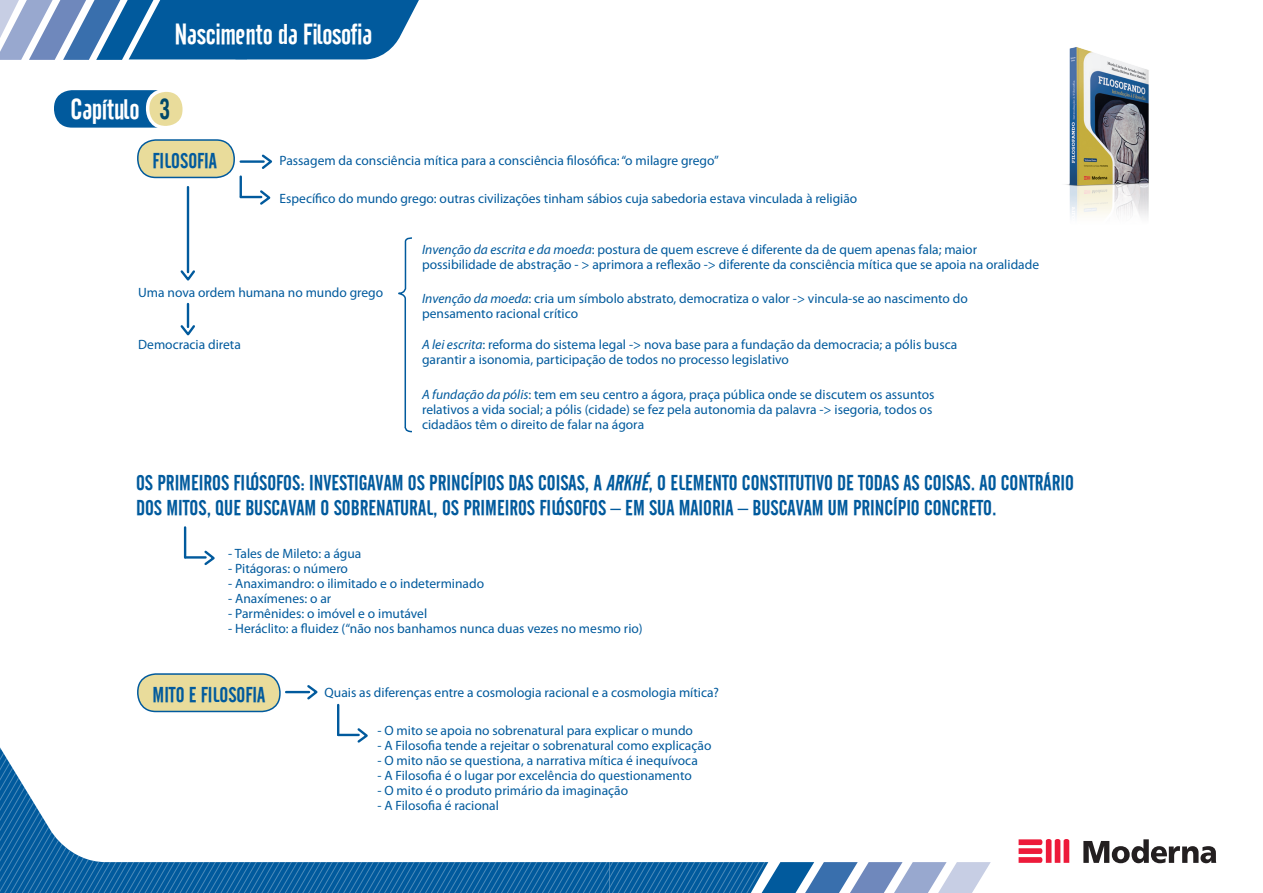
<style>
.page{position:relative;width:1263px;height:893px;background:#fff}
.page>*{position:absolute;margin:0;border:0;box-sizing:border-box;transform-origin:0 0}
.t1{font:28.8px "Cafeta";letter-spacing:-.015em;color:#fff}
.t2{font:28.8px "Cafeta";color:#00486a}
.t3{font:28.5px "Cafeta";letter-spacing:-.015em;color:#fff}
.t4{font:21px/25.2px "Cafeta";color:#015a9d}
.t5{font:13.5px/15px "Myriad Pro";color:#015a9d}
.s1{font-style:italic}
</style>
<div class="page">
<svg style="left:0;top:747px;width:609px;height:146px"></svg>
<svg style="left:609px;top:862px;width:382px;height:31px;background:#5e90be"></svg>
<svg style="left:1018px;top:839px;width:51px;height:24px"></svg>
<svg style="left:1083px;top:839px;width:133px;height:24px"></svg>
<div style="left:54px;top:90px;width:130px;height:38px;background:#015a9d;border-radius:18px"></div>
<div style="left:148px;top:90px;width:36px;height:38px;background:#e9dc9b;border-radius:18px"></div>
<div style="left:146px;top:88px;width:40px;height:41px;border:3px solid #fff;border-radius:18px"></div>
<svg style="left:0;top:0;width:419px;height:60px;background:#387ab0"></svg>
<div style="left:138px;top:140px;width:96px;height:37px;background:#e9dc9b;border-radius:18px"></div>
<div style="left:137px;top:139px;width:98px;height:39px;border:2px solid #015a9d;border-radius:18px"></div>
<div style="left:138px;top:674px;width:142px;height:37px;background:#e9dc9b;border-radius:18px"></div>
<div style="left:137px;top:673px;width:144px;height:39px;border:2px solid #015a9d;border-radius:18px"></div>
<img style="left:1065px;top:47px;width:84px;height:170px">
<hr style="left:241px;top:160px;width:23px;height:3px;background:#015a9d">
<svg style="left:260px;top:154px;width:13px;height:15px"></svg>
<hr style="left:286px;top:691px;width:23px;height:2px;background:#015a9d">
<svg style="left:305px;top:685px;width:13px;height:15px"></svg>
<hr style="left:187px;top:304px;width:2px;height:23px;background:#015a9d">
<svg style="left:180px;top:323px;width:15px;height:13px"></svg>
<hr style="left:187px;top:187px;width:2px;height:85px;background:#015a9d">
<svg style="left:180px;top:268px;width:15px;height:13px"></svg>
<svg style="left:398px;top:237px;width:14px;height:196px"></svg>
<svg style="left:204px;top:550px;width:11px;height:16px"></svg>
<hr style="left:185px;top:556px;width:21px;height:3px;background:#015a9d">
<hr style="left:184px;top:527px;width:2px;height:30px;background:#015a9d">
<svg style="left:355px;top:728px;width:13px;height:15px"></svg>
<hr style="left:338px;top:734px;width:21px;height:2px;background:#015a9d">
<hr style="left:337px;top:705px;width:2px;height:30px;background:#015a9d">
<svg style="left:258px;top:190px;width:13px;height:15px"></svg>
<hr style="left:241px;top:196px;width:20px;height:2px;background:#015a9d">
<hr style="left:240px;top:177px;width:2px;height:20px;background:#015a9d">
<p class="t3" style="left:174px;top:18px;width:200px">Nascimento da Filosofia</p>
<p class="t1" style="left:70px;top:93px;width:71px">Capítulo</p>
<p class="t2" style="left:160px;top:93px;width:12px">3</p>
<p class="t4" style="left:153px;top:148px;width:66px">FILOSOFIA</p>
<p class="t5" style="left:280px;top:153px;width:441px">Passagem da consciência mítica para a consciência filosófica: “o milagre grego”</p>
<p class="t5" style="left:280px;top:190px;width:579px">Específico do mundo grego: outras civilizações tinham sábios cuja sabedoria estava vinculada à religião</p>
<p class="t5" style="left:422px;top:242px;width:619px"><span class="s1">Invenção da escrita e da moeda</span>: postura de quem escreve é diferente da de quem apenas fala; maior possibilidade de abstração - &gt; aprimora a reflexão -&gt; diferente da consciência mítica que se apoia na oralidade</p>
<p class="t5" style="left:422px;top:291px;width:547px"><span class="s1">Invenção da moeda</span>: cria um símbolo abstrato, democratiza o valor -&gt; vincula-se ao nascimento do pensamento racional crítico</p>
<p class="t5" style="left:422px;top:337px;width:537px"><span class="s1">A lei escrita</span>: reforma do sistema legal -&gt; nova base para a fundação da democracia; a pólis busca garantir a isonomia, participação de todos no processo legislativo</p>
<p class="t5" style="left:422px;top:386px;width:514px"><span class="s1">A fundação da pólis</span>: tem em seu centro a ágora, praça pública onde se discutem os assuntos relativos a vida social; a pólis (cidade) se fez pela autonomia da palavra -&gt; isegoria, todos os cidadãos têm o direito de falar na ágora</p>
<p class="t5" style="left:138px;top:285px;width:247px">Uma nova ordem humana no mundo grego</p>
<p class="t5" style="left:138px;top:337px;width:104px">Democracia direta</p>
<p class="t4" style="left:136px;top:470px;width:939px">OS PRIMEIROS FILÓSOFOS: INVESTIGAVAM OS PRINCÍPIOS DAS COISAS, A <span class="s1">ARKHÉ</span>, O ELEMENTO CONSTITUTIVO DE TODAS AS COISAS. AO CONTRÁRIO<br>DOS MITOS, QUE BUSCAVAM O SOBRENATURAL, OS PRIMEIROS FILÓSOFOS – EM SUA MAIORIA – BUSCAVAM UM PRINCÍPIO CONCRETO.</p>
<p class="t5" style="left:228px;top:545px;width:135px">- Tales de Mileto: a água</p>
<p class="t5" style="left:228px;top:560px;width:121px">- Pitágoras: o número</p>
<p class="t5" style="left:228px;top:575px;width:257px">- Anaximandro: o ilimitado e o indeterminado</p>
<p class="t5" style="left:228px;top:590px;width:105px">- Anaxímenes: o ar</p>
<p class="t5" style="left:228px;top:605px;width:200px">- Parmênides: o imóvel e o imutável</p>
<p class="t5" style="left:228px;top:620px;width:416px">- Heráclito: a fluidez (“não nos banhamos nunca duas vezes no mesmo rio)</p>
<p class="t4" style="left:153px;top:682px;width:114px">MITO E FILOSOFIA</p>
<p class="t5" style="left:325px;top:685px;width:396px">Quais as diferenças entre a cosmologia racional e a cosmologia mítica?</p>
<p class="t5" style="left:377px;top:723px;width:317px">- O mito se apoia no sobrenatural para explicar o mundo</p>
<p class="t5" style="left:377px;top:738px;width:335px">- A Filosofia tende a rejeitar o sobrenatural como explicação</p>
<p class="t5" style="left:377px;top:753px;width:322px">- O mito não se questiona, a narrativa mítica é inequívoca</p>
<p class="t5" style="left:377px;top:768px;width:316px">- A Filosofia é o lugar por excelência do questionamento</p>
<p class="t5" style="left:377px;top:783px;width:252px">- O mito é o produto primário da imaginação</p>
<p class="t5" style="left:377px;top:798px;width:123px">- A Filosofia é racional</p>
</div>
